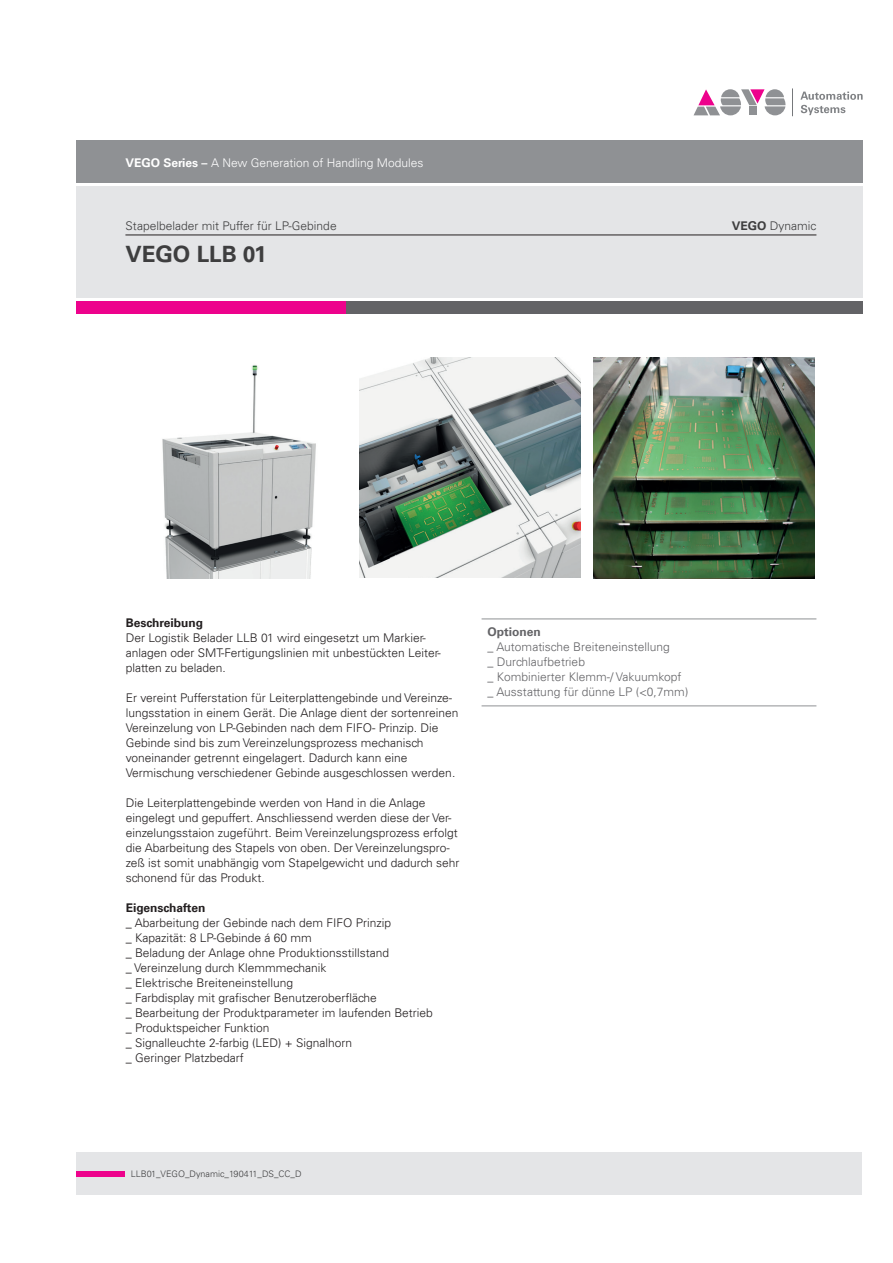
<style>
.page{position:relative;width:893px;height:1263px;background:#fff}
.page>*{position:absolute;margin:0;border:0;box-sizing:border-box;transform-origin:0 0}
.t1{font:700 22.5px "Univers";color:#3e3e3f}
.t2{font:300 12px/15px "Univers LT";color:#231f20}
.t3{font:300 12px/15px "Univers LT";color:#636366}
.t4{font:300 12px "Univers LT";color:#3e3e3f}
.t5{font:300 12px "Univers LT";color:#fff}
.t6{font:700 12px "Univers";color:#231f20}
.t7{font:700 12px "Univers";color:#636366}
.t8{font:300 9px "Univers LT";color:#3e3e3f}
.s1{font-family:"Univers";font-weight:700}
</style>
<div class="page">
<div style="left:77px;top:186px;width:786px;height:112px;background:#e4e5e7"></div>
<div style="left:77px;top:1152px;width:785px;height:43px;background:#e4e5e7"></div>
<div style="left:77px;top:140px;width:786px;height:43px;background:#8f9194"></div>
<div style="left:77px;top:1171px;width:48px;height:5px;background:#ed028c"></div>
<div style="left:77px;top:301px;width:270px;height:13px;background:#ed028c"></div>
<div style="left:347px;top:301px;width:516px;height:13px;background:#636366"></div>
<hr style="left:125px;top:235px;width:691px;height:1px;background:#231f20">
<svg style="left:694px;top:89px;width:92px;height:26px"></svg>
<svg style="left:792px;top:88px;width:1px;height:28px"></svg>
<svg style="left:800px;top:92px;width:63px;height:23px"></svg>
<hr style="left:482px;top:619px;width:334px;height:1px;background:#8f9194">
<hr style="left:482px;top:706px;width:334px;height:1px;background:#8f9194">
<img style="left:359px;top:358px;width:222px;height:220px">
<img style="left:593px;top:357px;width:221px;height:221px">
<img style="left:162px;top:365px;width:154px;height:213px">
<p class="t5" style="left:125px;top:155px;width:300px"><span class="s1">VEGO Series –</span> A New Generation of Handling Modules</p>
<p class="t4" style="left:125px;top:218px;width:213px">Stapelbelader mit Puffer für LP-Gebinde</p>
<h1 class="t1" style="left:125px;top:241px;width:143px">VEGO LLB 01</h1>
<p class="t4" style="left:732px;top:218px;width:86px"><span class="s1">VEGO</span> Dynamic</p>
<p class="t6" style="left:126px;top:616px;width:79px">Beschreibung</p>
<p class="t2" style="left:126px;top:631px;width:317px">Der Logistik Belader LLB 01 wird eingesetzt um Markier&shy;anlagen oder SMT-Fertigungslinien mit unbestückten Leiter&shy;platten zu beladen.</p>
<p class="t2" style="left:126px;top:691px;width:334px">Er vereint Pufferstation für Leiterplattengebinde und Vereinze&shy;lungsstation in einem Gerät. Die Anlage dient der sortenreinen Vereinzelung von LP-Gebinden nach dem FIFO- Prinzip. Die Gebinde sind bis zum Vereinzelungsprozess mechanisch voneinander getrennt eingelagert. Dadurch kann eine Vermischung verschiedener Gebinde ausgeschlossen werden.</p>
<p class="t2" style="left:126px;top:796px;width:335px">Die Leiterplattengebinde werden von Hand in die Anlage eingelegt und gepuffert. Anschliessend werden diese der Ver&shy;einzelungsstaion zugeführt. Beim Vereinzelungsprozess erfolgt die Abarbeitung des Stapels von oben. Der Vereinzelungspro&shy;zeß ist somit unabhängig vom Stapelgewicht und dadurch sehr schonend für das Produkt.</p>
<p class="t6" style="left:126px;top:901px;width:81px">Eigenschaften</p>
<p class="t2" style="left:126px;top:916px;width:309px">_ Abarbeitung der Gebinde nach dem FIFO Prinzip<br>_ Kapazität: 8 LP-Gebinde á 60 mm<br>_ Beladung der Anlage ohne Produktionsstillstand<br>_ Vereinzelung durch Klemmmechanik<br>_ Elektrische Breiteneinstellung<br>_ Farbdisplay mit grafischer Benutzeroberfläche<br>_ Bearbeitung der Produktparameter im laufenden Betrieb _ Produktspeicher Funktion<br>_ Signalleuchte 2-farbig (LED) + Signalhorn<br>_ Geringer Platzbedarf</p>
<p class="t7" style="left:488px;top:625px;width:55px">Optionen</p>
<p class="t3" style="left:488px;top:639px;width:202px">_ Automatische Breiteneinstellung<br>_ Durchlaufbetrieb<br>_ Kombinierter Klemm-/ Vakuumkopf _ Ausstattung für dünne LP (&lt;0,7mm)</p>
<p class="t8" style="left:131px;top:1168px;width:172px">LLB01_VEGO_Dynamic_190411_DS_CC_D</p>
</div>
